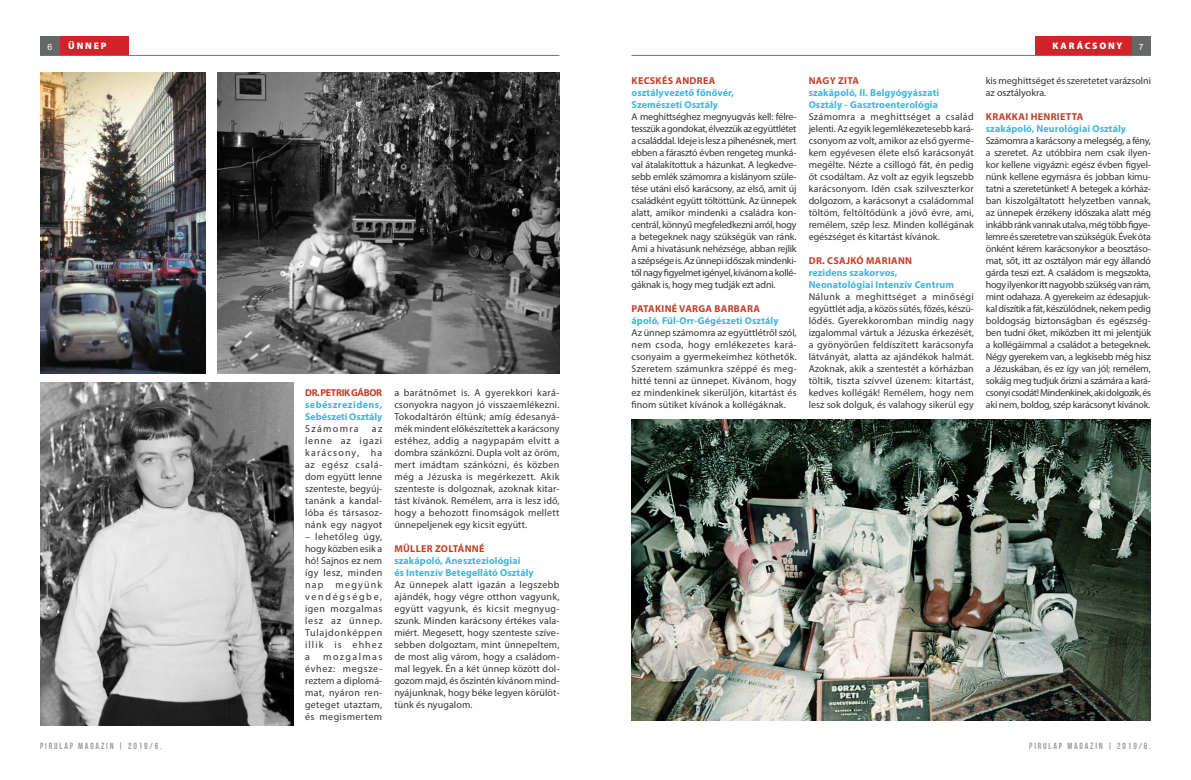
<style>
.page{position:relative;width:1191px;height:780px;background:#fff}
.page>*{position:absolute;margin:0;border:0;box-sizing:border-box;transform-origin:0 0}
.t1{font:10px/12px "Myriad Pro";letter-spacing:.01em;color:#343432;text-align:justify}
.t2{font:700 10px/12px "Myriad Pro";letter-spacing:.01em;color:#42b4df}
.t3{font:700 10px "Myriad Pro";letter-spacing:.03em;color:#c34028}
.t4{font:700 10px "Myriad Pro";letter-spacing:-.035em;color:#c34028}
.t5{font:10px "Myriad Pro";letter-spacing:.135em;color:#343432}
.t6{font:900 9.5px "Myriad Pro";letter-spacing:.2em;color:#fff}
.t7{font:9px "Bebas Neue";letter-spacing:.2em;color:#999b9c}
.t8{font:8.6px "Arial";color:#fff}
</style>
<div class="page">
<div style="left:40px;top:36px;width:20px;height:20px;background:#666767"></div>
<div style="left:1131px;top:36px;width:20px;height:20px;background:#666767"></div>
<div style="left:60px;top:36px;width:69px;height:20px;background:#d2232a"></div>
<div style="left:1035px;top:36px;width:96px;height:20px;background:#d2232a"></div>
<hr style="left:40px;top:55px;width:519px;height:1px;background:#73776c">
<hr style="left:631px;top:55px;width:520px;height:1px;background:#73776c">
<img style="left:40px;top:72px;width:165px;height:301px">
<img style="left:217px;top:72px;width:342px;height:301px">
<img style="left:631px;top:420px;width:520px;height:300px">
<img style="left:40px;top:383px;width:254px;height:342px">
<p class="t8" style="left:47px;top:41px;width:6px">6</p>
<p class="t6" style="left:68px;top:41px;width:40px">ÜNNEP</p>
<p class="t6" style="left:1052px;top:41px;width:72px">KARÁCSONY</p>
<p class="t8" style="left:1138px;top:41px;width:6px">7</p>
<p class="t4" style="left:305px;top:386px;width:79px">DR. PETRIK GÁBOR</p>
<p class="t2" style="left:305px;top:398px;width:79px">sebészrezidens,<br>Sebészeti Osztály</p>
<p class="t5" style="left:305px;top:422px;width:55px">Számomra</p>
<p class="t1" style="left:305px;top:422px;width:79px;text-indent:67px">az lenne az igazi karácsony, ha az egész csalá&shy;dom együtt lenne szenteste, begyúj&shy;tanánk a kandal&shy;lóba és társasoz&shy;nánk egy nagyot</p>
<p class="t1" style="left:305px;top:530px;width:79px">– lehetőleg úgy, hogy közben esik a hó! Sajnos ez nem így lesz, minden nap megyünk vendégségbe, igen mozgalmas lesz az ünnep.<br>Tulajdonképpen illik is ehhez a</p>
<p class="t1" style="left:305px;top:650px;width:79px;text-indent:18px">mozgalmas évhez: megsze&shy;reztem a diplomá&shy;mat, nyáron ren&shy;geteget utaztam, és megismertem</p>
<p class="t1" style="left:394px;top:386px;width:167px">a barátnőmet is. A gyerekkori kará&shy;csonyokra nagyon jó visszaemlékezni.<br>Tokodaltárón éltünk; amíg édesanyá&shy;mék mindent előkészítettek a karácsony estéhez, addig a nagypapám elvitt a dombra szánkózni. Dupla volt az öröm, mert imádtam szánkózni, és közben még a Jézuska is megérkezett. Akik szenteste is dolgoznak, azoknak kitar&shy;tást kívánok. Remélem, arra is lesz idő, hogy a behozott finomságok mellett ünnepeljenek egy kicsit együtt.</p>
<p class="t3" style="left:394px;top:542px;width:92px">MÜLLER ZOLTÁNNÉ</p>
<p class="t2" style="left:394px;top:554px;width:141px">szakápoló, Aneszteziológiai<br>és Intenzív Betegellátó Osztály</p>
<p class="t1" style="left:394px;top:578px;width:167px">Az ünnepek alatt igazán a legszebb ajándék, hogy végre otthon vagyunk, együtt vagyunk, és kicsit megnyug&shy;szunk. Minden karácsony értékes vala&shy;miért. Megesett, hogy szenteste szíve&shy;sebben dolgoztam, mint ünnepeltem, de most alig várom, hogy a családom&shy;mal legyek. Én a két ünnep között dol&shy;gozom majd, és őszintén kívánom mind&shy;nyájunknak, hogy béke legyen körülöt&shy;tünk és nyugalom.</p>
<p class="t3" style="left:631px;top:74px;width:85px">KECSKÉS ANDREA</p>
<p class="t2" style="left:631px;top:86px;width:104px">osztályvezető főnővér,<br>Szemészeti Osztály</p>
<p class="t1" style="left:631px;top:110px;width:167px">A meghittséghez megnyugvás kell: félre&shy;tesszük a gondokat, élvezzük az együttlétet a családdal. Ideje is lesz a pihenésnek, mert ebben a fárasztó évben rengeteg munká&shy;val átalakítottuk a házunkat. A legkedve&shy;sebb emlék számomra a kislányom szüle&shy;tése utáni első karácsony, az első, amit új családként együtt töltöttünk. Az ünnepek alatt, amikor mindenki a családra kon&shy;centrál, könnyű megfeledkezni arról, hogy a betegeknek nagy szükségük van ránk.<br>Ami a hivatásunk nehézsége, abban rejlik a szépsége is. Az ünnepi időszak mindenki&shy;től nagy figyelmet igényel, kívánom a kollé&shy;gáknak is, hogy meg tudják ezt adni.</p>
<p class="t3" style="left:631px;top:302px;width:130px">PATAKINÉ VARGA BARBARA</p>
<p class="t2" style="left:631px;top:314px;width:149px">ápoló, Fül-Orr-Gégészeti Osztály</p>
<p class="t1" style="left:631px;top:326px;width:167px">Az ünnep számomra az együttlétről szól, nem csoda, hogy emlékezetes kará&shy;csonyaim a gyermekeimhez köthetők.<br>Szeretem számunkra széppé és meg&shy;hitté tenni az ünnepet. Kívánom, hogy ez mindenkinek sikerüljön, kitartást és finom sütiket kívánok a kollégáknak.</p>
<p class="t3" style="left:808px;top:74px;width:52px">NAGY ZITA</p>
<p class="t2" style="left:808px;top:86px;width:132px">szakápoló, II. Belgyógyászati<br>Osztály - Gasztroenterológia</p>
<p class="t1" style="left:808px;top:110px;width:167px">Számomra a meghittséget a család jelenti. Az egyik legemlékezetesebb kará&shy;csonyom az volt, amikor az első gyerme&shy;kem egyévesen élete első karácsonyát megélte. Nézte a csillogó fát, én pedig őt csodáltam. Az volt az egyik legszebb karácsonyom. Idén csak szilveszterkor dolgozom, a karácsonyt a családommal töltöm, feltöltődünk a jövő évre, ami, remélem, szép lesz. Minden kollégának egészséget és kitartást kívánok.</p>
<p class="t3" style="left:808px;top:254px;width:105px">DR. CSAJKÓ MARIANN</p>
<p class="t2" style="left:808px;top:266px;width:147px">rezidens szakorvos,<br>Neonatológiai Intenzív Centrum</p>
<p class="t1" style="left:808px;top:290px;width:167px">Nálunk a meghittséget a minőségi együttlét adja, a közös sütés, főzés, készü&shy;lődés. Gyerekkoromban mindig nagy izgalommal vártuk a Jézuska érkezését, a gyönyörűen feldíszített karácsonyfa látványát, alatta az ajándékok halmát.<br>Azoknak, akik a szentestét a kórházban töltik, tiszta szívvel üzenem: kitartást, kedves kollégák! Remélem, hogy nem lesz sok dolguk, és valahogy sikerül egy</p>
<p class="t1" style="left:985px;top:74px;width:167px">kis meghittséget és szeretetet varázsolni az osztályokra.</p>
<p class="t3" style="left:986px;top:110px;width:99px">KRAKKAI HENRIETTA</p>
<p class="t2" style="left:985px;top:122px;width:142px">szakápoló, Neurológiai Osztály</p>
<p class="t1" style="left:985px;top:134px;width:167px">Számomra a karácsony a melegség, a fény, a szeretet. Az utóbbira nem csak ilyen&shy;kor kellene vigyázni: egész évben figyel&shy;nünk kellene egymásra és jobban kimu&shy;tatni a szeretetünket! A betegek a kórház&shy;ban kiszolgáltatott helyzetben vannak, az ünnepek érzékeny időszaka alatt még inkább ránk vannak utalva, még több figye&shy;lemre és szeretetre van szükségük. Évek óta önként kérem karácsonykor a beosztáso&shy;mat, sőt, itt az osztályon már egy állandó gárda teszi ezt. A családom is megszokta, hogy ilyenkor itt nagyobb szükség van rám, mint odahaza. A gyerekeim az édesapjuk&shy;kal díszítik a fát, készülődnek, nekem pedig boldogság biztonságban és egészség&shy;ben tudni őket, miközben itt mi jelentjük a kollégáimmal a családot a betegeknek.<br>Négy gyerekem van, a legkisebb még hisz a Jézuskában, és ez így van jól; remélem, sokáig meg tudjuk őrizni a számára a kará&shy;csonyi csodát! Mindenkinek, aki dolgozik, és aki nem, boldog, szép karácsonyt kívánok.</p>
<p class="t7" style="left:40px;top:741px;width:123px">PIRULAP MAGAZIN | 2019/6.</p>
<p class="t7" style="left:1029px;top:741px;width:123px">PIRULAP MAGAZIN | 2019/6.</p>
</div>
